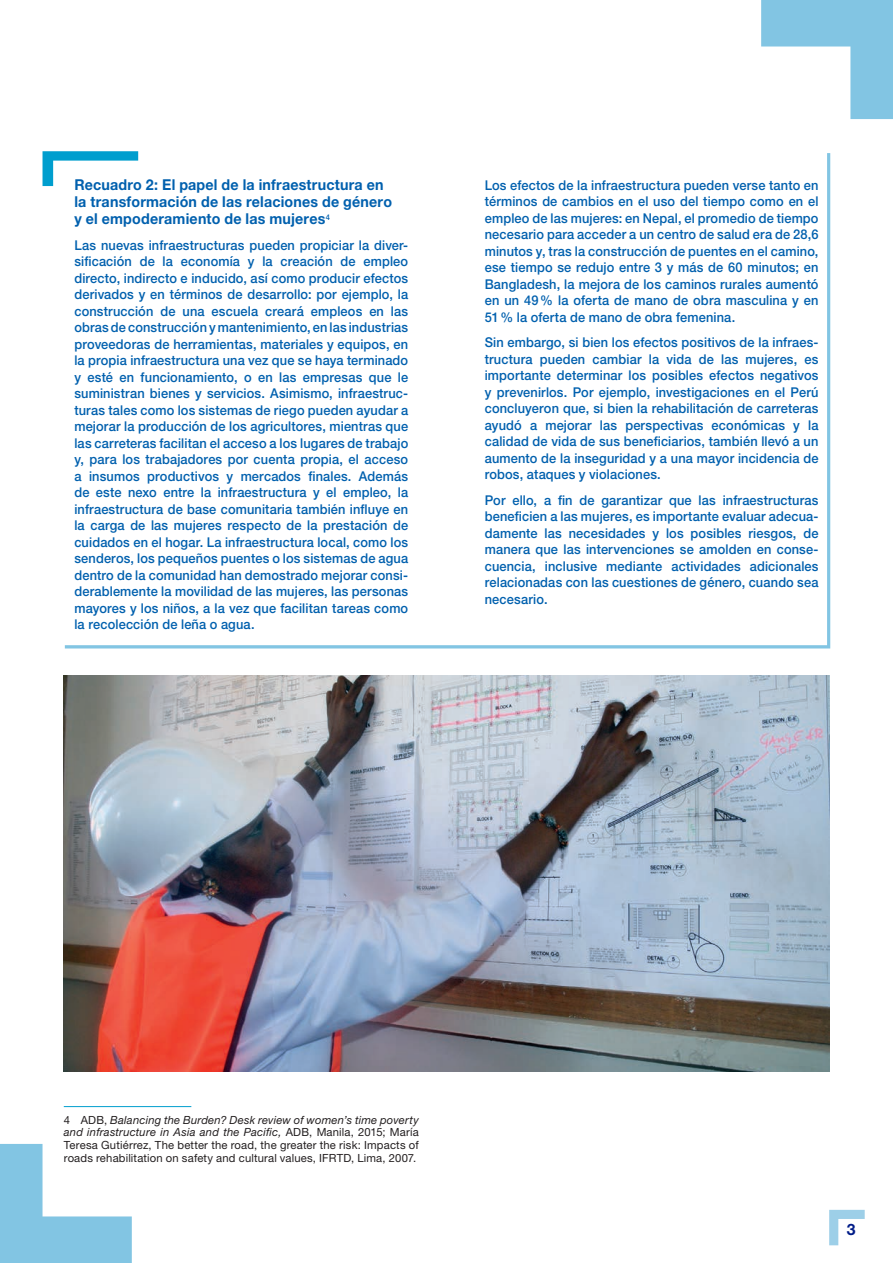
<style>
.page{position:relative;width:893px;height:1263px;background:#fff}
.page>*{position:absolute;margin:0;border:0;box-sizing:border-box;transform-origin:0 0}
.body{font:700 15.75px "Helvetica Neue LT Std";color:#001c88}
.box{font:700 15px/17.2px "Helvetica Neue LT Std";letter-spacing:.015em;color:#0160ae;scale:.95 1}
.box-2{font:500 13.5px/16.5px "Helvetica Neue LT Std";letter-spacing:.01em;color:#0160ae;text-align:justify;scale:.95 1}
.note_bas_de_page{font:11.25px/12.8px "Helvetica Neue LT Std";letter-spacing:.015em;color:#231f20;text-align:justify}
.s1{font-style:italic}
</style>
<div class="page">
<svg style="left:829px;top:1210px;width:36px;height:35px"></svg>
<svg style="left:0;top:1144px;width:132px;height:119px"></svg>
<svg style="left:761px;top:0;width:132px;height:119px"></svg>
<hr style="left:64px;top:1106px;width:127px;height:1px;background:#009ece">
<svg style="left:65px;top:153px;width:765px;height:495px"></svg>
<svg style="left:43px;top:151px;width:95px;height:35px"></svg>
<img style="left:64px;top:676px;width:765px;height:396px">
<p class="box" style="left:74px;top:175px;width:336px">Recuadro 2: El papel de la infraestructura en la transformación de las relaciones de género y el empoderamiento de las mujeres<sup>4</sup></p>
<p class="box-2" style="left:74px;top:236px;width:353px">Las nuevas infraestructuras pueden propiciar la diver&shy;sificación de la economía y la creación de empleo directo, indirecto e inducido, así como producir efectos derivados y en términos de desarrollo: por ejemplo, la construcción de una escuela creará empleos en las obras de construcción y mantenimiento, en las industrias proveedoras de herramientas, materiales y equipos, en la propia infraestructura una vez que se haya terminado y esté en funcionamiento, o en las empresas que le suministran bienes y servicios. Asimismo, infraestruc&shy;turas tales como los sistemas de riego pueden ayudar a mejorar la producción de los agricultores, mientras que las carreteras facilitan el acceso a los lugares de trabajo y, para los trabajadores por cuenta propia, el acceso a insumos productivos y mercados finales. Además de este nexo entre la infraestructura y el empleo, la infraestructura de base comunitaria también influye en la carga de las mujeres respecto de la prestación de cuidados en el hogar. La infraestructura local, como los senderos, los pequeños puentes o los sistemas de agua dentro de la comunidad han demostrado mejorar consi&shy;derablemente la movilidad de las mujeres, las personas mayores y los niños, a la vez que facilitan tareas como la recolección de leña o agua.</p>
<p class="box-2" style="left:485px;top:177px;width:353px">Los efectos de la infraestructura pueden verse tanto en términos de cambios en el uso del tiempo como en el empleo de las mujeres: en Nepal, el promedio de tiempo necesario para acceder a un centro de salud era de 28,6 minutos y, tras la construcción de puentes en el camino, ese tiempo se redujo entre 3 y más de 60 minutos; en Bangladesh, la mejora de los caminos rurales aumentó en un 49% la oferta de mano de obra masculina y en 51% la oferta de mano de obra femenina.</p>
<p class="box-2" style="left:485px;top:334px;width:353px">Sin embargo, si bien los efectos positivos de la infraes&shy;tructura pueden cambiar la vida de las mujeres, es importante determinar los posibles efectos negativos y prevenirlos. Por ejemplo, investigaciones en el Perú concluyeron que, si bien la rehabilitación de carreteras ayudó a mejorar las perspectivas económicas y la calidad de vida de sus beneficiarios, también llevó a un aumento de la inseguridad y a una mayor incidencia de robos, ataques y violaciones.</p>
<p class="box-2" style="left:485px;top:492px;width:353px">Por ello, a fin de garantizar que las infraestructuras beneficien a las mujeres, es importante evaluar adecua&shy;damente las necesidades y los posibles riesgos, de manera que las intervenciones se amolden en conse&shy;cuencia, inclusive mediante actividades adicionales relacionadas con las cuestiones de género, cuando sea necesario.</p>
<p class="note_bas_de_page" style="left:64px;top:1113px;width:357px">4 ADB, <span class="s1">Balancing the Burden? Desk review of women’s time poverty and infrastructure in Asia and the Pacific,</span> ADB, Manila, 2015; María Teresa Gutiérrez, The better the road, the greater the risk: Impacts of roads rehabilitation on safety and cultural values, IFRTD, Lima, 2007.</p>
<p class="body" style="left:847px;top:1219px;width:10px">3</p>
</div>
